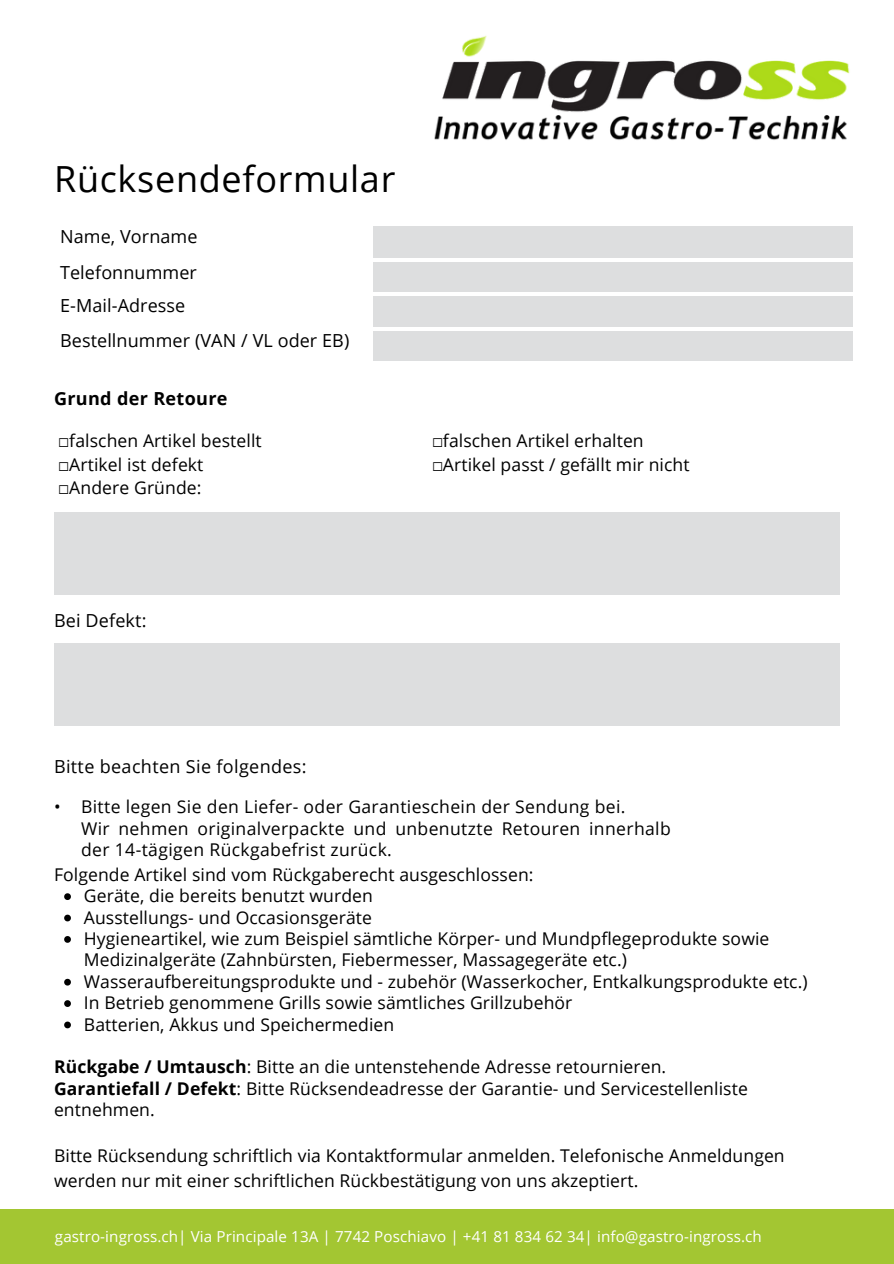
<style>
.page{position:relative;width:894px;height:1264px;background:#fff}
.page>*{position:absolute;margin:0;border:0;box-sizing:border-box;transform-origin:0 0}
.t1{font:36px "Open Sans";letter-spacing:.02em;color:#000}
.t2{font:18px/36px "Open Sans";letter-spacing:.005em;color:#000}
.t3{font:700 18px "Open Sans";letter-spacing:.02em;color:#000}
.t4{font:17.55px/21.3px "Open Sans";letter-spacing:.005em;color:#000}
.t5{font:15.15px "Open Sans";letter-spacing:.01em;color:#fff}
.s1{font-family:"Free Mono"}
.s2{font-weight:700}
</style>
<div class="page">
<div style="left:0;top:1209px;width:893px;height:54px;background:#a3c632"></div>
<div style="left:54px;top:512px;width:785px;height:82px;background:#dddedf"></div>
<div style="left:54px;top:643px;width:785px;height:82px;background:#dddedf"></div>
<div style="left:373px;top:226px;width:480px;height:135px;background:#dddedf"></div>
<hr style="left:369px;top:259px;width:487px;height:3px;background:#fff">
<hr style="left:369px;top:292px;width:487px;height:3px;background:#fff">
<hr style="left:369px;top:327px;width:487px;height:3px;background:#fff">
<img style="left:434px;top:35px;width:416px;height:105px">
<svg style="left:64px;top:893px;width:7px;height:7px"></svg>
<svg style="left:64px;top:914px;width:7px;height:7px"></svg>
<svg style="left:64px;top:936px;width:7px;height:6px"></svg>
<svg style="left:64px;top:978px;width:7px;height:7px"></svg>
<svg style="left:64px;top:1000px;width:7px;height:6px"></svg>
<svg style="left:64px;top:1021px;width:7px;height:7px"></svg>
<h1 class="t1" style="left:54px;top:154px;width:343px">Rücksendeformular</h1>
<h3 class="t2" style="left:60px;top:218px;width:139px">Name, Vorname<br>Telefonnummer</h3>
<h3 class="t2" style="left:60px;top:287px;width:291px;line-height:34.8px">E-Mail-Adresse<br>Bestellnummer (VAN / VL oder EB)</h3>
<h3 class="t3" style="left:54px;top:386px;width:175px">Grund der Retoure</h3>
<h3 class="t4" style="left:59px;top:428px;width:204px;line-height:23.7px"><span class="s1">☐</span>falschen Artikel bestellt <span class="s1">☐</span>Artikel ist defekt <span class="s1">☐</span>Andere Gründe:</h3>
<h3 class="t4" style="left:432px;top:428px;width:259px;line-height:23.7px"><span class="s1">☐</span>falschen Artikel erhalten <span class="s1">☐</span>Artikel passt / gefällt mir nicht</h3>
<h3 class="t2" style="left:54px;top:601px;width:94px">Bei Defekt:</h3>
<h2 class="t2" style="left:54px;top:748px;width:254px">Bitte beachten Sie folgendes:</h2>
<h3 class="t4" style="left:54px;top:795px;width:8px">•</h3>
<h3 class="t4" style="left:81px;top:795px;width:591px">Bitte legen Sie den Liefer- oder Garantieschein der Sendung bei.<br>Wir nehmen originalverpackte und unbenutzte Retouren innerhalb der 14-tägigen Rückgabefrist zurück.</h3>
<p class="t4" style="left:54px;top:863px;width:481px">Folgende Artikel sind vom Rückgaberecht ausgeschlossen:</p>
<h3 class="t4" style="left:84px;top:884px;width:290px">Geräte, die bereits benutzt wurden</h3>
<h3 class="t4" style="left:84px;top:906px;width:289px">Ausstellungs- und Occasionsgeräte</h3>
<p class="t4" style="left:84px;top:927px;width:687px">Hygieneartikel, wie zum Beispiel sämtliche Körper- und Mundpflegeprodukte sowie<br>Medizinalgeräte (Zahnbürsten, Fiebermesser, Massagegeräte etc.)</p>
<p class="t4" style="left:84px;top:970px;width:725px">Wasseraufbereitungsprodukte und - zubehör (Wasserkocher, Entkalkungsprodukte etc.)</p>
<p class="t4" style="left:84px;top:991px;width:490px">In Betrieb genommene Grills sowie sämtliches Grillzubehör</p>
<p class="t4" style="left:84px;top:1013px;width:312px">Batterien, Akkus und Speichermedien</p>
<p class="t4" style="left:54px;top:1055px;width:695px"><span class="s2">Rückgabe / Umtausch</span>: Bitte an die untenstehende Adresse retournieren.<br><span class="s2">Garantiefall / Defekt</span>: Bitte Rücksendeadresse der Garantie- und Servicestellenliste entnehmen.</p>
<p class="t4" style="left:54px;top:1143px;width:732px;line-height:24.8px">Bitte Rücksendung schriftlich via Kontaktformular anmelden. Telefonische Anmeldungen werden nur mit einer schriftlichen Rückbestätigung von uns akzeptiert.</p>
<p class="t5" style="left:55px;top:1225px;width:708px">gastro-ingross.ch| Via Principale 13A | 7742 Poschiavo | +41 81 834 62 34| info@gastro-ingross.ch</p>
</div>
